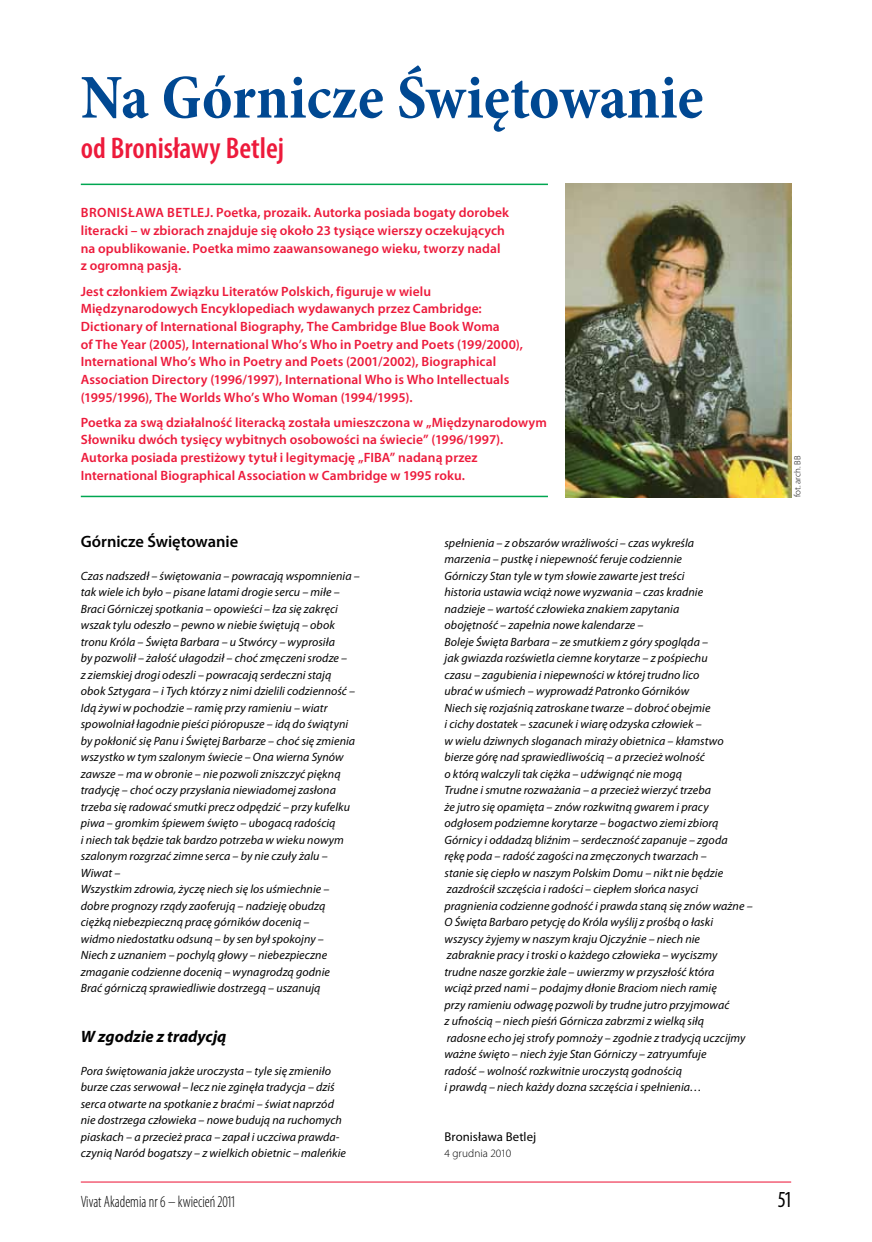
<style>
.page{position:relative;width:872px;height:1242px;background:#fff}
.page>*{position:absolute;margin:0;border:0;box-sizing:border-box;transform-origin:0 0}
.t1{font:700 condensed 63px "Minion Pro";color:#004892}
.t2{font:600 condensed 30px "Myriad Pro";color:#ed1a3b}
.t3{font:condensed 23.1px "Myriad Pro";color:#000;scale:.91 1}
.t4{font:300 condensed 16.5px "Myriad Pro";color:#000;scale:.91 1}
.t5{font:600 16.5px "Myriad Pro";letter-spacing:-.005em;color:#000}
.t6{font:italic 700 16.5px "Myriad Pro";letter-spacing:.005em;color:#000}
.t7{font:600 13.5px/17.7px "Myriad Pro";letter-spacing:.005em;color:#ed1a3b}
.t8{font:12.75px "Myriad Pro";letter-spacing:.01em;color:#000}
.t9{font:italic 12px/16.5px "Myriad Pro";letter-spacing:.005em;color:#000}
.t10{font:300 11.25px "Myriad Pro";letter-spacing:.005em;color:#000}
.t11{font:300 9px "Myriad Pro";color:#000}
</style>
<div class="page">
<hr style="left:81px;top:1181px;width:710px;height:1px;background:#ed1a3b">
<img style="left:566px;top:184px;width:225px;height:313px">
<hr style="left:81px;top:184px;width:467px;height:1px;background:#00a651">
<hr style="left:81px;top:496px;width:467px;height:1px;background:#00a651">
<h1 class="t1" style="left:81px;top:54px;width:624px">Na Górnicze Świętowanie</h1>
<h2 class="t2" style="left:81px;top:132px;width:205px">od Bronisławy Betlej</h2>
<p class="t7" style="left:81px;top:204px;width:430px">Bronisława Betlej. Poetka, prozaik. Autorka posiada bogaty dorobek literacki – w zbiorach znajduje się około 23 tysiące wierszy oczekujących na opublikowanie. Poetka mimo zaawansowanego wieku, tworzy nadal z ogromną pasją.</p>
<p class="t7" style="left:81px;top:282px;width:443px">Jest członkiem Związku Literatów Polskich, figuruje w wielu Międzynarodowych Encyklopediach wydawanych przez Cambridge:<br>Dictionary of International Biography, The Cambridge Blue Book Woma<br>of The Year (2005), International Who’s Who in Poetry and Poets (199/2000), International Who’s Who in Poetry and Poets (2001/2002), Biographical Association Directory (1996/1997), International Who is Who Intellectuals (1995/1996), The Worlds Who’s Who Woman (1994/1995).</p>
<p class="t7" style="left:81px;top:413px;width:468px">Poetka za swą działalność literacką została umieszczona w „Międzynarodowym Słowniku dwóch tysięcy wybitnych osobowości na świecie” (1996/1997).<br>Autorka posiada prestiżowy tytuł i legitymację „FIBA” nadaną przez International Biographical Association w Cambridge w 1995 roku.</p>
<h3 class="t5" style="left:81px;top:532px;width:159px">Górnicze Świętowanie</h3>
<p class="t9" style="left:81px;top:568px;width:280px">Czas nadszedł – świętowania – powracają wspomnienia – tak wiele ich było – pisane latami drogie sercu – miłe – Braci Górniczej spotkania – opowieści – łza się zakręci wszak tylu odeszło – pewno w niebie świętują – obok tronu Króla – Święta Barbara – u Stwórcy – wyprosiła<br>by pozwolił – żałość ułagodził – choć zmęczeni srodze –<br>z ziemskiej drogi odeszli – powracają serdeczni stają<br>obok Sztygara – i Tych którzy z nimi dzielili codzienność – Idą żywi w pochodzie – ramię przy ramieniu – wiatr spowolniał łagodnie pieści pióropusze – idą do świątyni by pokłonić się Panu i Świętej Barbarze – choć się zmienia wszystko w tym szalonym świecie – Ona wierna Synów zawsze – ma w obronie – nie pozwoli zniszczyć piękną tradycję – choć oczy przysłania niewiadomej zasłona trzeba się radować smutki precz odpędzić – przy kufelku piwa – gromkim śpiewem święto – ubogacą radością<br>i niech tak będzie tak bardzo potrzeba w wieku nowym szalonym rozgrzać zimne serca – by nie czuły żalu – Wiwat –<br>Wszystkim zdrowia, życzę niech się los uśmiechnie – dobre prognozy rządy zaoferują – nadzieję obudzą<br>ciężką niebezpieczną pracę górników docenią –<br>widmo niedostatku odsuną – by sen był spokojny –<br>Niech z uznaniem – pochylą głowy – niebezpieczne zmaganie codzienne docenią – wynagrodzą godnie<br>Brać górniczą sprawiedliwie dostrzegą – uszanują</p>
<h3 class="t6" style="left:81px;top:1025px;width:147px">W zgodzie z tradycją</h3>
<p class="t9" style="left:81px;top:1063px;width:267px">Pora świętowania jakże uroczysta – tyle się zmieniło burze czas serwował – lecz nie zginęła tradycja – dziś serca otwarte na spotkanie z braćmi – świat naprzód nie dostrzega człowieka – nowe budują na ruchomych piaskach – a przecież praca – zapał i uczciwa prawda&shy;czynią Naród bogatszy – z wielkich obietnic – maleńkie</p>
<p class="t9" style="left:444px;top:535px;width:310px">spełnienia – z obszarów wrażliwości – czas wykreśla<br>marzenia – pustkę i niepewność feruje codziennie<br>Górniczy Stan tyle w tym słowie zawarte jest treści<br>historia ustawia wciąż nowe wyzwania – czas kradnie<br>nadzieje – wartość człowieka znakiem zapytania<br>obojętność – zapełnia nowe kalendarze –<br>Boleje Święta Barbara – ze smutkiem z góry spogląda –<br>jak gwiazda rozświetla ciemne korytarze – z pośpiechu<br>czasu – zagubienia i niepewności w której trudno lico<br>ubrać w uśmiech – wyprowadź Patronko Górników<br>Niech się rozjaśnią zatroskane twarze – dobroć obejmie<br>i cichy dostatek – szacunek i wiarę odzyska człowiek –<br>w wielu dziwnych sloganach miraży obietnica – kłamstwo bierze górę nad sprawiedliwością – a przecież wolność<br>o którą walczyli tak ciężka – udźwignąć nie mogą<br>Trudne i smutne rozważania – a przecież wierzyć trzeba<br>że jutro się opamięta – znów rozkwitną gwarem i pracy odgłosem podziemne korytarze – bogactwo ziemi zbiorą Górnicy i oddadzą bliźnim – serdeczność zapanuje – zgoda<br>rękę poda – radość zagości na zmęczonych twarzach –<br>stanie się ciepło w naszym Polskim Domu – nikt nie będzie zazdrościł szczęścia i radości – ciepłem słońca nasyci<br>pragnienia codzienne godność i prawda staną się znów ważne – O Święta Barbaro petycję do Króla wyślij z prośbą o łaski wszyscy żyjemy w naszym kraju Ojczyźnie – niech nie<br>zabraknie pracy i troski o każdego człowieka – wyciszmy<br>trudne nasze gorzkie żale – uwierzmy w przyszłość która<br>wciąż przed nami – podajmy dłonie Braciom niech ramię<br>przy ramieniu odwagę pozwoli by trudne jutro przyjmować<br>z ufnością – niech pieśń Górnicza zabrzmi z wielką siłą<br>radosne echo jej strofy pomnoży – zgodnie z tradycją uczcijmy ważne święto – niech żyje Stan Górniczy – zatryumfuje<br>radość – wolność rozkwitnie uroczystą godnością<br>i prawdą – niech każdy dozna szczęścia i spełnienia…</p>
<p class="t8" style="left:444px;top:1129px;width:93px">Bronisława Betlej</p>
<p class="t10" style="left:444px;top:1147px;width:68px">4 grudnia 2010</p>
<p class="t11" style="left:792px;top:497px;width:43px;rotate:-90deg">fot. arch. BB</p>
<h3 class="t4" style="left:81px;top:1192px;width:171px">Vivat Akademia nr 6 – kwiecień 2011</h3>
<h3 class="t3" style="left:778px;top:1186px;width:16px">51</h3>
</div>
